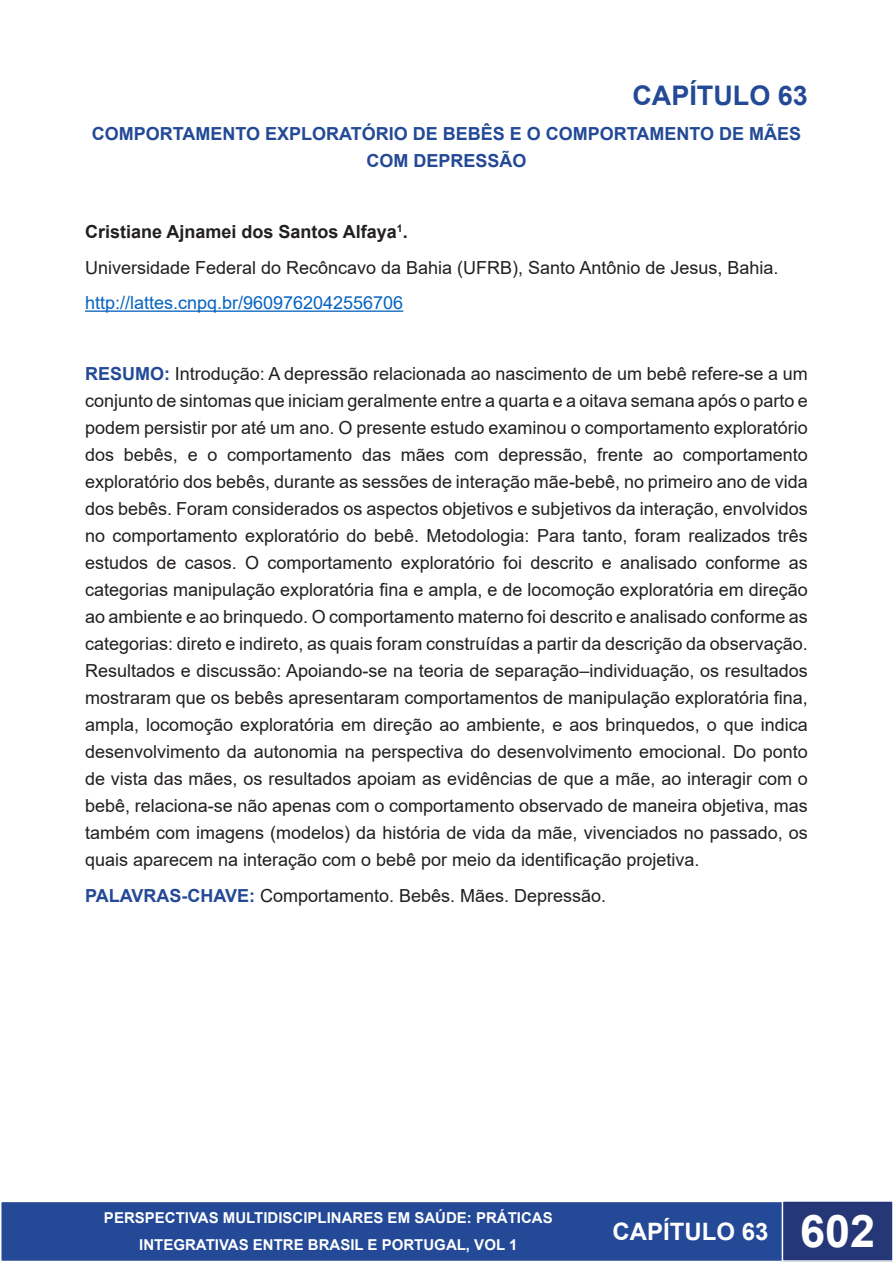
<style>
.page{position:relative;width:893px;height:1263px;background:#fff}
.page>*{position:absolute;margin:0;border:0;box-sizing:border-box;transform-origin:0 0}
.Parágrafo_da_Lista{font:700 27px "Arial";color:#234997}
.t1{font:700 24px "Arial";color:#fff}
.t2{font:18px/27px "Arial";color:#231f20;text-align:justify}
.t3{font:700 18px/27px "Arial";color:#234997;text-align:center}
.t4{font:18px "Arial";color:#0563c1}
.t5{font:700 18px "Arial";color:#231f20}
.t6{font:700 15px/27px "Arial";color:#fff;text-align:center}
.s1{font-weight:700;color:#234997}
.s2{font-size:45px}
</style>
<div class="page">
<div style="left:1px;top:1201px;width:782px;height:60px;background:#234997"></div>
<div style="left:0;top:1201px;width:784px;height:61px;border:2px solid #fff"></div>
<div style="left:782px;top:1201px;width:111px;height:60px;background:#253777"></div>
<div style="left:782px;top:1200px;width:111px;height:62px;border:2px solid #fff"></div>
<hr style="left:85px;top:310px;width:318px;height:2px;background:#0563c1">
<p class="Parágrafo_da_Lista" style="left:632px;top:76px;width:177px">CAPÍTULO 63</p>
<p class="t3" style="left:92px;top:121px;width:711px">COMPORTAMENTO EXPLORATÓRIO DE BEBÊS E O COMPORTAMENTO DE MÃES<br>COM DEPRESSÃO</p>
<p class="t5" style="left:85px;top:219px;width:324px">Cristiane Ajnamei dos Santos Alfaya<sup>1</sup>.</p>
<p class="t2" style="left:85px;top:254px;width:695px">Universidade Federal do Recôncavo da Bahia (UFRB), Santo Antônio de Jesus, Bahia.</p>
<p class="t4" style="left:85px;top:290px;width:320px">http://lattes.cnpq.br/9609762042556706</p>
<p class="t2" style="left:85px;top:360px;width:724px"><span class="s1">RESUMO:</span> Introdução: A depressão relacionada ao nascimento de um bebê refere-se a um conjunto de sintomas que iniciam geralmente entre a quarta e a oitava semana após o parto e podem persistir por até um ano. O presente estudo examinou o comportamento exploratório dos bebês, e o comportamento das mães com depressão, frente ao comportamento exploratório dos bebês, durante as sessões de interação mãe-bebê, no primeiro ano de vida dos bebês. Foram considerados os aspectos objetivos e subjetivos da interação, envolvidos no comportamento exploratório do bebê. Metodologia: Para tanto, foram realizados três estudos de casos. O comportamento exploratório foi descrito e analisado conforme as categorias manipulação exploratória fina e ampla, e de locomoção exploratória em direção ao ambiente e ao brinquedo. O comportamento materno foi descrito e analisado conforme as categorias: direto e indireto, as quais foram construídas a partir da descrição da observação.<br>Resultados e discussão: Apoiando-se na teoria de separação–individuação, os resultados mostraram que os bebês apresentaram comportamentos de manipulação exploratória fina, ampla, locomoção exploratória em direção ao ambiente, e aos brinquedos, o que indica desenvolvimento da autonomia na perspectiva do desenvolvimento emocional. Do ponto de vista das mães, os resultados apoiam as evidências de que a mãe, ao interagir com o bebê, relaciona-se não apenas com o comportamento observado de maneira objetiva, mas também com imagens (modelos) da história de vida da mãe, vivenciados no passado, os quais aparecem na interação com o bebê por meio da identificação projetiva.</p>
<p class="t2" style="left:85px;top:882px;width:523px"><span class="s1">PALAVRAS-CHAVE:</span> Comportamento. Bebês. Mães. Depressão.</p>
<p class="t6" style="left:104px;top:1205px;width:450px">PERSPECTIVAS MULTIDISCIPLINARES EM SAÚDE: PRÁTICAS<br>INTEGRATIVAS ENTRE BRASIL E PORTUGAL, VOL 1</p>
<h2 class="t1" style="left:612px;top:1215px;width:264px">CAPÍTULO 63 <span class="s2">602</span></h2>
</div>
